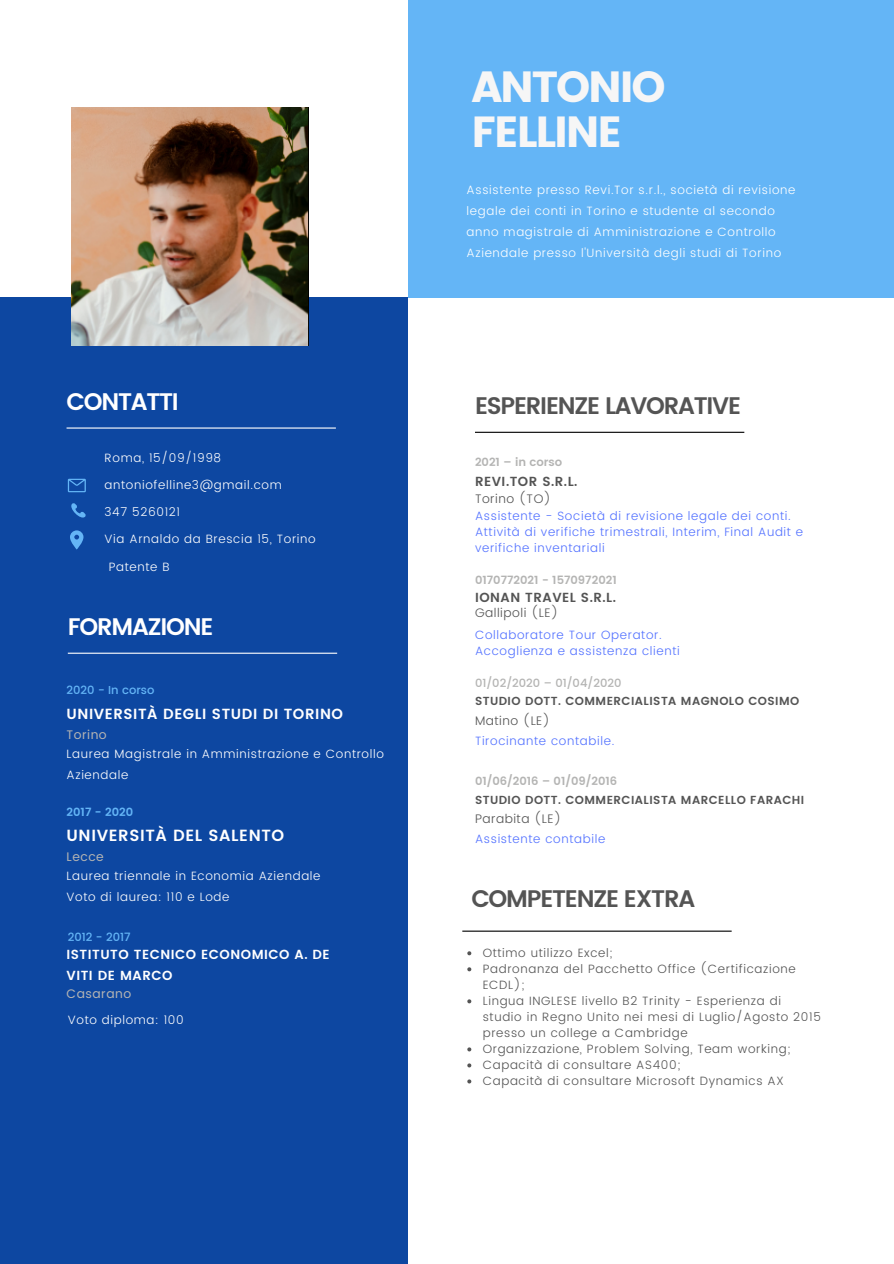
<style>
.page{position:relative;width:894px;height:1264px;background:#fff}
.page>*{position:absolute;margin:0;border:0;box-sizing:border-box;transform-origin:0 0}
.t1{font:43.5px/45px "Poppins";letter-spacing:-.05em;color:#f6f6f6}
.t2{font:600 24px "Poppins";letter-spacing:-.05em;color:#545454}
.t3{font:600 24px "Poppins";letter-spacing:-.05em;color:#fff}
.t4{font:600 16.2px "Poppins";letter-spacing:.04em;color:#fff}
.t5{font:600 14.7px "Poppins";letter-spacing:.04em;color:#fff}
.t6{font:600 13.2px/21.9px "Poppins";letter-spacing:.04em;color:#fff}
.t7{font:600 13.2px "Poppins";letter-spacing:.04em;color:#545454}
.t8{font:300 12.45px "Poppins";letter-spacing:.04em;color:#545454}
.t9{font:12.45px "Poppins";letter-spacing:.04em;color:#b4b4b3}
.t10{font:300 12px/21px "Poppins";letter-spacing:.055em;color:#fff}
.t11{font:300 12px/16px "Poppins";letter-spacing:.055em;color:#545454}
.t12{font:300 12px/16px "Poppins";letter-spacing:.055em;color:#5271ff}
.t13{font:600 11.7px "Poppins";letter-spacing:.04em;color:#545454}
.t14{font:600 11.55px "Poppins";color:#b4b4b3}
.t15{font:500 11.55px "Poppins";color:#64b5f6}
.t16{font:500 11.55px "Poppins";color:#b4b4b3}
.t17{font:600 11.55px "Poppins";color:#64b5f6}
</style>
<div class="page">
<div style="left:0;top:297px;width:407px;height:966px;background:#0d47a1"></div>
<div style="left:407px;top:0;width:486px;height:297px;background:#64b5f6"></div>
<hr style="left:66px;top:427px;width:270px;height:1px;background:#fff">
<hr style="left:475px;top:432px;width:269px;height:1px;background:#000">
<hr style="left:462px;top:930px;width:269px;height:1px;background:#000">
<hr style="left:68px;top:652px;width:269px;height:1px;background:#fff">
<svg style="left:68px;top:479px;width:18px;height:13px"></svg>
<svg style="left:71px;top:503px;width:15px;height:15px"></svg>
<svg style="left:70px;top:530px;width:13px;height:19px"></svg>
<img style="left:71px;top:108px;width:238px;height:237px">
<svg style="left:467px;top:951px;width:4px;height:4px"></svg>
<svg style="left:467px;top:967px;width:4px;height:4px"></svg>
<svg style="left:467px;top:999px;width:4px;height:4px"></svg>
<svg style="left:467px;top:1047px;width:4px;height:4px"></svg>
<svg style="left:467px;top:1063px;width:4px;height:4px"></svg>
<svg style="left:467px;top:1079px;width:4px;height:4px"></svg>
<h1 class="t1" style="left:471px;top:64px;width:196px">ANTONIO<br>FELLINE</h1>
<p class="t10" style="left:466px;top:179px;width:330px">Assistente presso Revi.Tor s.r.l., società di revisione legale dei conti in Torino e studente al secondo anno magistrale di Amministrazione e Controllo Aziendale presso l'Università degli studi di Torino</p>
<h2 class="t3" style="left:66px;top:388px;width:114px">CONTATTI</h2>
<h2 class="t2" style="left:475px;top:392px;width:267px">ESPERIENZE LAVORATIVE</h2>
<p class="t10" style="left:105px;top:447px;width:118px">Roma, 15/09/1998</p>
<p class="t10" style="left:105px;top:474px;width:179px">antoniofelline3@gmail.com</p>
<p class="t10" style="left:105px;top:501px;width:77px">347 5260121</p>
<p class="t10" style="left:105px;top:529px;width:212px">Via Arnaldo da Brescia 15, Torino</p>
<p class="t10" style="left:109px;top:556px;width:62px">Patente B</p>
<h2 class="t3" style="left:68px;top:613px;width:147px">FORMAZIONE</h2>
<p class="t15" style="left:66px;top:682px;width:89px">2020 - In corso</p>
<p class="t5" style="left:66px;top:705px;width:278px">UNIVERSITÀ DEGLI STUDI DI TORINO</p>
<p class="t9" style="left:66px;top:727px;width:42px">Torino</p>
<p class="t10" style="left:66px;top:743px;width:319px">Laurea Magistrale in Amministrazione e Controllo<br>Aziendale</p>
<p class="t17" style="left:66px;top:804px;width:68px">2017 - 2020</p>
<h3 class="t4" style="left:66px;top:826px;width:219px">UNIVERSITÀ DEL SALENTO</h3>
<p class="t9" style="left:66px;top:849px;width:39px">Lecce</p>
<p class="t10" style="left:66px;top:865px;width:255px">Laurea triennale in Economia Aziendale<br>Voto di laurea: 110 e Lode</p>
<p class="t15" style="left:68px;top:930px;width:64px">2012 - 2017</p>
<p class="t6" style="left:66px;top:943px;width:265px">ISTITUTO TECNICO ECONOMICO A. DE<br>VITI DE MARCO</p>
<p class="t9" style="left:66px;top:986px;width:66px">Casarano</p>
<p class="t10" style="left:68px;top:1008px;width:117px">Voto diploma: 100</p>
<p class="t14" style="left:475px;top:455px;width:89px">2021 – in corso</p>
<p class="t7" style="left:475px;top:474px;width:104px">REVI.TOR S.R.L.</p>
<p class="t8" style="left:475px;top:492px;width:78px">Torino (TO)</p>
<p class="t12" style="left:475px;top:507px;width:329px">Assistente - Società di revisione legale dei conti.<br>Attività di verifiche trimestrali, Interim, Final Audit e verifiche inventariali</p>
<p class="t14" style="left:475px;top:573px;width:143px">0170772021 - 1570972021</p>
<p class="t7" style="left:475px;top:590px;width:142px">IONAN TRAVEL S.R.L.</p>
<p class="t8" style="left:475px;top:606px;width:85px">Gallipoli (LE)</p>
<p class="t12" style="left:475px;top:626px;width:206px">Collaboratore Tour Operator.<br>Accoglienza e assistenza clienti</p>
<p class="t16" style="left:475px;top:676px;width:148px">01/02/2020 – 01/04/2020</p>
<p class="t13" style="left:475px;top:694px;width:326px">STUDIO DOTT. COMMERCIALISTA MAGNOLO COSIMO</p>
<p class="t8" style="left:475px;top:713px;width:77px">Matino (LE)</p>
<p class="t12" style="left:475px;top:733px;width:141px">Tirocinante contabile.</p>
<p class="t14" style="left:475px;top:774px;width:144px">01/06/2016 – 01/09/2016</p>
<p class="t13" style="left:475px;top:792px;width:331px">STUDIO DOTT. COMMERCIALISTA MARCELLO FARACHI</p>
<p class="t8" style="left:475px;top:811px;width:88px">Parabita (LE)</p>
<p class="t12" style="left:475px;top:831px;width:132px">Assistente contabile</p>
<h2 class="t2" style="left:471px;top:884px;width:225px">COMPETENZE EXTRA</h2>
<p class="t11" style="left:482px;top:945px;width:339px">Ottimo utilizzo Excel;<br>Padronanza del Pacchetto Office (Certificazione ECDL);<br>Lingua INGLESE livello B2 Trinity - Esperienza di studio in Regno Unito nei mesi di Luglio/Agosto 2015 presso un college a Cambridge<br>Organizzazione, Problem Solving, Team working; Capacità di consultare AS400;<br>Capacità di consultare Microsoft Dynamics AX</p>
</div>
